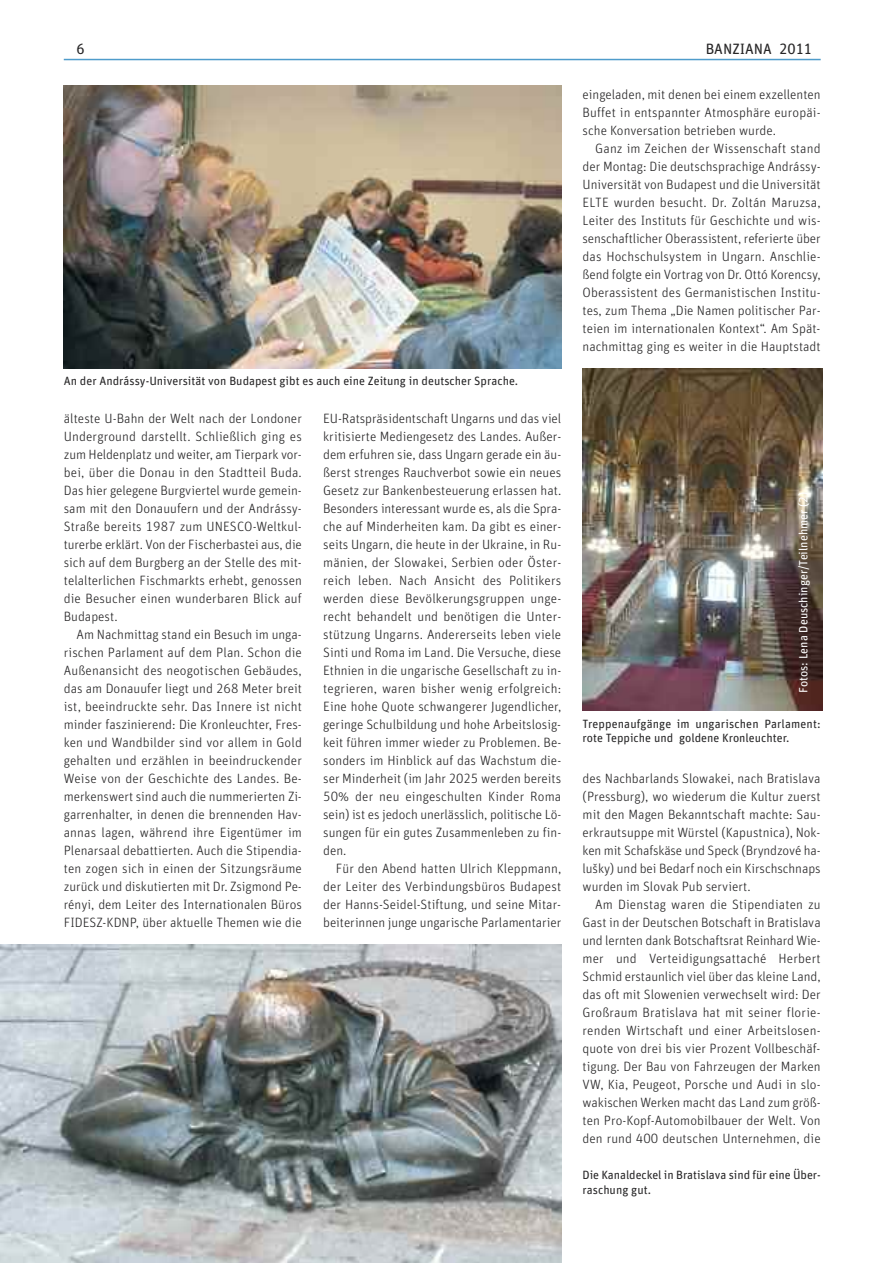
<style>
.page{position:relative;width:893px;height:1263px;background:#fff}
.page>*{position:absolute;margin:0;border:0;box-sizing:border-box;transform-origin:0 0}
.t1{font:15px "Unit Rounded Offc";color:#272627}
.t2{font:300 13.5px/18px "Unit Rounded Offc";color:#272627;text-align:justify}
.t3{font:12px/14.4px "Unit Rounded Offc";color:#272627}
.t4{font:12px "Unit Rounded Offc";color:#fff}
</style>
<div class="page">
<hr style="left:64px;top:59px;width:757px;height:1px;background:#4f9ccb">
<img style="left:0;top:945px;width:561px;height:318px">
<img style="left:64px;top:85px;width:497px;height:284px">
<img style="left:583px;top:369px;width:239px;height:342px">
<p class="t1" style="left:77px;top:40px;width:10px">6</p>
<p class="t1" style="left:706px;top:40px;width:108px">BANZIANA 2011</p>
<p class="t3" style="left:64px;top:374px;width:456px">An der Andrássy-Universität von Budapest gibt es auch eine Zeitung in deutscher Sprache.</p>
<p class="t2" style="left:64px;top:409px;width:240px">älteste U-Bahn der Welt nach der Londoner Underground darstellt. Schließlich ging es zum Heldenplatz und weiter, am Tierpark vor&shy;bei, über die Donau in den Stadtteil Buda.<br>Das hier gelegene Burgviertel wurde gemein&shy;sam mit den Donauufern und der Andrássy-Straße bereits 1987 zum UNESCO-Weltkul&shy;turerbe erklärt. Von der Fischerbastei aus, die sich auf dem Burgberg an der Stelle des mit&shy;telalterlichen Fischmarkts erhebt, genossen die Besucher einen wunderbaren Blick auf Budapest.</p>
<p class="t2" style="left:64px;top:625px;width:240px;text-indent:13px">Am Nachmittag stand ein Besuch im unga&shy;rischen Parlament auf dem Plan. Schon die Außenansicht des neogotischen Gebäudes, das am Donauufer liegt und 268 Meter breit ist, beeindruckte sehr. Das Innere ist nicht minder faszinierend: Die Kronleuchter, Fres&shy;ken und Wandbilder sind vor allem in Gold gehalten und erzählen in beeindruckender Weise von der Geschichte des Landes. Be&shy;merkenswert sind auch die nummerierten Zi&shy;garrenhalter, in denen die brennenden Hav&shy;annas lagen, während ihre Eigentümer im Plenarsaal debattierten. Auch die Stipendia&shy;ten zogen sich in einen der Sitzungsräume zurück und diskutierten mit Dr. Zsigmond Pe&shy;rényi, dem Leiter des Internationalen Büros FIDESZ-KDNP, über aktuelle Themen wie die</p>
<p class="t2" style="left:323px;top:409px;width:240px">EU-Ratspräsidentschaft Ungarns und das viel kritisierte Mediengesetz des Landes. Außer&shy;dem erfuhren sie, dass Ungarn gerade ein äu&shy;ßerst strenges Rauchverbot sowie ein neues Gesetz zur Bankenbesteuerung erlassen hat.<br>Besonders interessant wurde es, als die Spra&shy;che auf Minderheiten kam. Da gibt es einer&shy;seits Ungarn, die heute in der Ukraine, in Ru&shy;mänien, der Slowakei, Serbien oder Öster&shy;reich leben. Nach Ansicht des Politikers werden diese Bevölkerungsgruppen unge&shy;recht behandelt und benötigen die Unter&shy;stützung Ungarns. Andererseits leben viele Sinti und Roma im Land. Die Versuche, diese Ethnien in die ungarische Gesellschaft zu in&shy;tegrieren, waren bisher wenig erfolgreich:<br>Eine hohe Quote schwangerer Jugendlicher, geringe Schulbildung und hohe Arbeitslosig&shy;keit führen immer wieder zu Problemen. Be&shy;sonders im Hinblick auf das Wachstum die&shy;ser Minderheit (im Jahr 2025 werden bereits 50% der neu eingeschulten Kinder Roma sein) ist es jedoch unerlässlich, politische Lö&shy;sungen für ein gutes Zusammenleben zu fin&shy;den.</p>
<p class="t2" style="left:323px;top:859px;width:240px;text-indent:13px">Für den Abend hatten Ulrich Kleppmann, der Leiter des Verbindungsbüros Budapest der Hanns-Seidel-Stiftung, und seine Mitar&shy;beiterinnen junge ungarische Parlamentarier</p>
<p class="t2" style="left:583px;top:85px;width:240px">eingeladen, mit denen bei einem exzellenten Buffet in entspannter Atmosphäre europäi&shy;sche Konversation betrieben wurde.</p>
<p class="t2" style="left:583px;top:139px;width:240px;text-indent:13px">Ganz im Zeichen der Wissenschaft stand der Montag: Die deutschsprachige Andrássy-Universität von Budapest und die Universität ELTE wurden besucht. Dr. Zoltán Maruzsa, Leiter des Instituts für Geschichte und wis&shy;senschaftlicher Oberassistent, referierte über das Hochschulsystem in Ungarn. Anschlie&shy;ßend folgte ein Vortrag von Dr. Ottó Korencsy, Oberassistent des Germanistischen Institu&shy;tes, zum Thema „Die Namen politischer Par&shy;teien im internationalen Kontext“. Am Spät&shy;nachmittag ging es weiter in die Hauptstadt</p>
<p class="t4" style="left:796px;top:693px;width:203px;rotate:-90deg">Fotos: Lena Deuschinger/Teilnehmer (2)</p>
<p class="t3" style="left:583px;top:716px;width:240px">Treppenaufgänge im ungarischen Parlament: rote Teppiche und goldene Kronleuchter.</p>
<p class="t2" style="left:583px;top:769px;width:240px">des Nachbarlands Slowakei, nach Bratislava (Pressburg), wo wiederum die Kultur zuerst mit den Magen Bekanntschaft machte: Sau&shy;erkrautsuppe mit Würstel (Kapustnica), Nok&shy;ken mit Schafskäse und Speck (Bryndzové ha&shy;lušky) und bei Bedarf noch ein Kirschschnaps wurden im Slovak Pub serviert.</p>
<p class="t2" style="left:583px;top:895px;width:240px;text-indent:13px">Am Dienstag waren die Stipendiaten zu Gast in der Deutschen Botschaft in Bratislava und lernten dank Botschaftsrat Reinhard Wie&shy;mer und Verteidigungsattaché Herbert Schmid erstaunlich viel über das kleine Land, das oft mit Slowenien verwechselt wird: Der Großraum Bratislava hat mit seiner florie&shy;renden Wirtschaft und einer Arbeitslosen&shy;quote von drei bis vier Prozent Vollbeschäf&shy;tigung. Der Bau von Fahrzeugen der Marken VW, Kia, Peugeot, Porsche und Audi in slo&shy;wakischen Werken macht das Land zum größ&shy;ten Pro-Kopf-Automobilbauer der Welt. Von den rund 400 deutschen Unternehmen, die</p>
<p class="t3" style="left:583px;top:1168px;width:240px">Die Kanaldeckel in Bratislava sind für eine Über&shy;raschung gut.</p>
</div>
